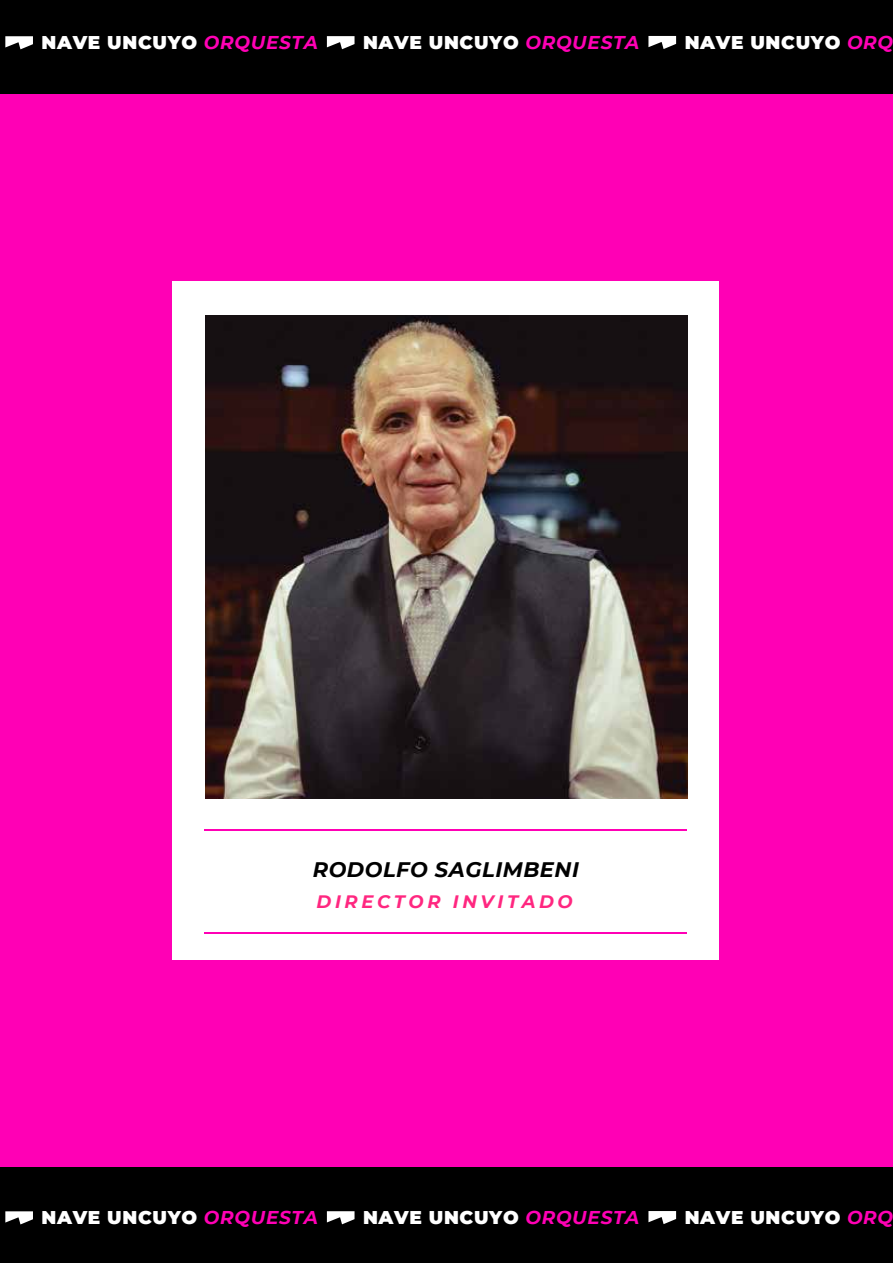
<style>
.page{position:relative;width:893px;height:1263px;background:#ff00b5}
.page>*{position:absolute;margin:0;border:0;box-sizing:border-box;transform-origin:0 0}
.t1{font:italic 700 21px "Montserrat";letter-spacing:.025em;color:#000}
.t2{font:900 18.6px "Montserrat";letter-spacing:.035em;color:#fff}
.t3{font:italic 700 18px "Montserrat";letter-spacing:.2em;color:#ff2780}
.s1{font-weight:700;font-style:italic;color:#ff00b5}
</style>
<div class="page">
<div style="left:0;top:0;width:892px;height:94px;background:#000"></div>
<svg style="left:5px;top:36px;width:28px;height:13px"></svg>
<svg style="left:327px;top:36px;width:28px;height:13px"></svg>
<svg style="left:648px;top:36px;width:28px;height:13px"></svg>
<div style="left:0;top:1167px;width:892px;height:96px;background:#000"></div>
<svg style="left:5px;top:1211px;width:28px;height:13px"></svg>
<svg style="left:327px;top:1211px;width:28px;height:13px"></svg>
<svg style="left:648px;top:1211px;width:28px;height:13px"></svg>
<div style="left:172px;top:281px;width:547px;height:678px;background:#fff"></div>
<hr style="left:204px;top:932px;width:483px;height:2px;background:#ff00b5">
<hr style="left:204px;top:830px;width:483px;height:1px;background:#ff00b5">
<img style="left:205px;top:316px;width:483px;height:483px">
<p class="t2" style="left:42px;top:30px;width:278px">NAVE UNCUYO <span class="s1">ORQUESTA</span></p>
<p class="t2" style="left:363px;top:30px;width:278px">NAVE UNCUYO <span class="s1">ORQUESTA</span></p>
<p class="t2" style="left:685px;top:30px;width:210px">NAVE UNCUYO <span class="s1">ORQ</span></p>
<p class="t1" style="left:313px;top:854px;width:268px">RODOLFO SAGLIMBENI</p>
<p class="t3" style="left:317px;top:888px;width:258px">DIRECTOR INVITADO</p>
<p class="t2" style="left:42px;top:1205px;width:278px">NAVE UNCUYO <span class="s1">ORQUESTA</span></p>
<p class="t2" style="left:363px;top:1205px;width:278px">NAVE UNCUYO <span class="s1">ORQUESTA</span></p>
<p class="t2" style="left:685px;top:1205px;width:210px">NAVE UNCUYO <span class="s1">ORQ</span></p>
</div>
